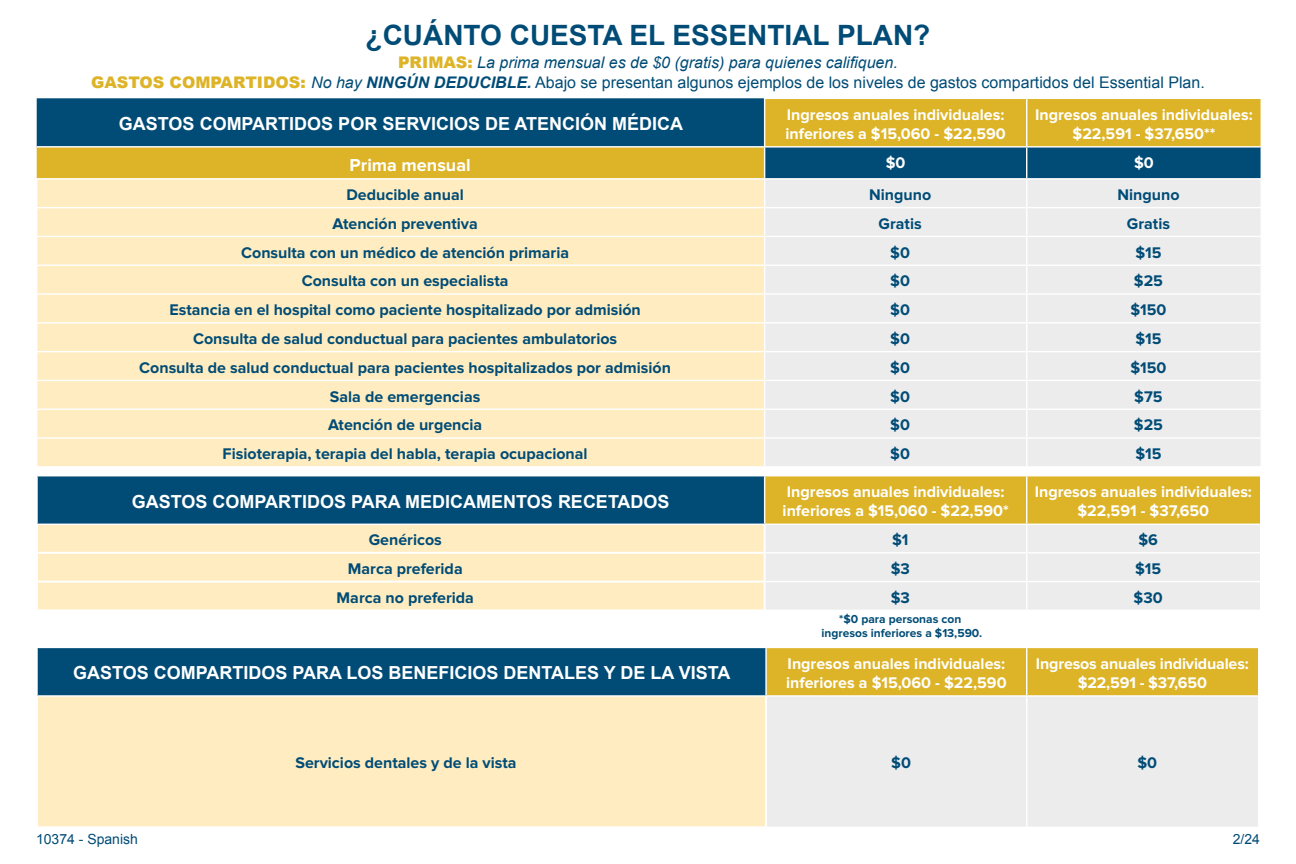
<style>
.page{position:relative;width:1296px;height:864px;background:#fff}
.page>*{position:absolute;margin:0;border:0;box-sizing:border-box;transform-origin:0 0}
.t1{font:700 28px "Arial";color:#004c76}
.t2{font:700 18px "Arial";color:#fff}
.t3{font:700 18px "Proxima Nova";color:#fff}
.t4{font:700 16px "Proxima Nova";color:#004c76}
.t5{font:700 16px/19.2px "Proxima Nova";color:#fff}
.t6{font:16px/19.2px "Arial";color:#004c76;text-align:center}
.t7{font:14px "Arial";color:#004c76}
.t8{font:700 12px/14.4px "Proxima Nova";color:#004c76;text-align:center}
.s1{font-weight:900;color:#ddb428}
.s2{font-style:italic}
.s3{font-weight:700;font-style:italic}
</style>
<div class="page">
<svg style="left:37px;top:98px;width:1224px;height:80px;background:#697d51"></svg>
<div style="left:37px;top:180px;width:727px;height:286px;background:#ffecc0"></div>
<div style="left:765px;top:180px;width:496px;height:286px;background:#ececed"></div>
<hr style="left:37px;top:146px;width:727px;height:2px;background:#fff">
<hr style="left:1026px;top:99px;width:1px;height:47px;background:#fff">
<svg style="left:1026px;top:180px;width:1px;height:286px"></svg>
<hr style="left:764px;top:98px;width:263px;height:1px;background:#fff">
<hr style="left:764px;top:99px;width:1px;height:47px;background:#fff">
<hr style="left:1027px;top:98px;width:235px;height:1px;background:#fff">
<hr style="left:764px;top:146px;width:263px;height:2px;background:#fff">
<hr style="left:764px;top:148px;width:1px;height:30px;background:#fff">
<hr style="left:1027px;top:146px;width:235px;height:2px;background:#fff">
<hr style="left:36px;top:322px;width:729px;height:2px;background:#fff">
<hr style="left:765px;top:322px;width:262px;height:2px;background:#fff">
<hr style="left:1027px;top:322px;width:235px;height:2px;background:#fff">
<hr style="left:36px;top:351px;width:729px;height:1px;background:#fff">
<hr style="left:765px;top:351px;width:262px;height:1px;background:#fff">
<hr style="left:1027px;top:351px;width:235px;height:1px;background:#fff">
<hr style="left:36px;top:380px;width:729px;height:1px;background:#fff">
<hr style="left:765px;top:380px;width:262px;height:1px;background:#fff">
<hr style="left:1027px;top:380px;width:235px;height:1px;background:#fff">
<hr style="left:36px;top:409px;width:729px;height:1px;background:#fff">
<hr style="left:765px;top:409px;width:262px;height:1px;background:#fff">
<hr style="left:1027px;top:409px;width:235px;height:1px;background:#fff">
<hr style="left:36px;top:437px;width:729px;height:2px;background:#fff">
<hr style="left:765px;top:437px;width:262px;height:2px;background:#fff">
<hr style="left:1027px;top:437px;width:235px;height:2px;background:#fff">
<hr style="left:36px;top:293px;width:729px;height:2px;background:#fff">
<hr style="left:765px;top:293px;width:262px;height:2px;background:#fff">
<hr style="left:1027px;top:293px;width:235px;height:2px;background:#fff">
<hr style="left:36px;top:265px;width:729px;height:1px;background:#fff">
<hr style="left:765px;top:265px;width:262px;height:1px;background:#fff">
<hr style="left:1027px;top:265px;width:235px;height:1px;background:#fff">
<hr style="left:36px;top:207px;width:729px;height:1px;background:#fff">
<hr style="left:765px;top:207px;width:262px;height:1px;background:#fff">
<hr style="left:1027px;top:207px;width:235px;height:1px;background:#fff">
<hr style="left:1026px;top:148px;width:1px;height:30px;background:#fff">
<hr style="left:36px;top:236px;width:729px;height:1px;background:#fff">
<hr style="left:765px;top:236px;width:262px;height:1px;background:#fff">
<hr style="left:1027px;top:236px;width:235px;height:1px;background:#fff">
<svg style="left:38px;top:476px;width:1222px;height:134px;background:#bdc1a6"></svg>
<hr style="left:764px;top:476px;width:1px;height:48px;background:#fff">
<hr style="left:766px;top:552px;width:261px;height:2px;background:#fff">
<hr style="left:1027px;top:552px;width:233px;height:2px;background:#fff">
<hr style="left:765px;top:524px;width:262px;height:1px;background:#fff">
<hr style="left:1027px;top:524px;width:233px;height:1px;background:#fff">
<hr style="left:764px;top:525px;width:2px;height:27px;background:#fff">
<hr style="left:36px;top:552px;width:730px;height:2px;background:#fff">
<hr style="left:764px;top:554px;width:2px;height:27px;background:#fff">
<hr style="left:36px;top:581px;width:730px;height:2px;background:#fff">
<hr style="left:766px;top:581px;width:261px;height:1px;background:#fff">
<hr style="left:764px;top:583px;width:2px;height:26px;background:#fff">
<hr style="left:1027px;top:581px;width:233px;height:1px;background:#fff">
<hr style="left:36px;top:609px;width:730px;height:2px;background:#fff">
<div style="left:37px;top:647px;width:729px;height:49px;background:#004c76"></div>
<div style="left:767px;top:648px;width:491px;height:47px;background:#ddb428"></div>
<div style="left:37px;top:696px;width:729px;height:131px;background:#ffecc0"></div>
<div style="left:767px;top:697px;width:491px;height:130px;background:#ececed"></div>
<hr style="left:36px;top:695px;width:730px;height:2px;background:#fff">
<hr style="left:1026px;top:648px;width:1px;height:47px;background:#fff">
<hr style="left:1026px;top:697px;width:1px;height:130px;background:#fff">
<hr style="left:765px;top:648px;width:2px;height:47px;background:#fff">
<hr style="left:36px;top:647px;width:730px;height:1px;background:#fff">
<hr style="left:36px;top:648px;width:2px;height:47px;background:#fff">
<hr style="left:36px;top:697px;width:2px;height:129px;background:#fff">
<hr style="left:36px;top:826px;width:731px;height:2px;background:#fff">
<hr style="left:765px;top:697px;width:2px;height:129px;background:#fff">
<h1 class="t1" style="left:366px;top:17px;width:566px">¿CUÁNTO CUESTA EL ESSENTIAL PLAN?</h1>
<p class="t6" style="left:91px;top:53px;width:1115px"><span class="s1">PRIMAS:</span> <span class="s2">La prima mensual es de $0 (gratis) para quienes califiquen.<br></span><span class="s1">GASTOS COMPARTIDOS:</span> <span class="s2">No hay</span> <span class="s3">NINGÚN DEDUCIBLE.</span> Abajo se presentan algunos ejemplos de los niveles de gastos compartidos del Essential Plan.</p>
<p class="t2" style="left:119px;top:112px;width:566px">GASTOS COMPARTIDOS POR SERVICIOS DE ATENCIÓN MÉDICA</p>
<p class="t5" style="left:785px;top:105px;width:222px">Ingresos anuales individuales: inferiores a $15,060 - $22,590</p>
<p class="t5" style="left:1035px;top:105px;width:219px;text-align:center">Ingresos anuales individuales: $22,591 - $37,650**</p>
<p class="t3" style="left:350px;top:154px;width:123px">Prima mensual</p>
<p class="t5" style="left:886px;top:154px;width:21px">$0</p>
<p class="t5" style="left:1134px;top:154px;width:21px">$0</p>
<p class="t4" style="left:347px;top:185px;width:119px">Deducible anual</p>
<p class="t4" style="left:869px;top:185px;width:64px">Ninguno</p>
<p class="t4" style="left:1117px;top:185px;width:64px">Ninguno</p>
<p class="t4" style="left:333px;top:214px;width:147px">Atención preventiva</p>
<p class="t4" style="left:879px;top:214px;width:45px">Gratis</p>
<p class="t4" style="left:1127px;top:214px;width:45px">Gratis</p>
<p class="t4" style="left:241px;top:243px;width:329px">Consulta con un médico de atención primaria</p>
<p class="t4" style="left:890px;top:243px;width:21px">$0</p>
<p class="t4" style="left:1135px;top:243px;width:28px">$15</p>
<p class="t4" style="left:302px;top:272px;width:208px">Consulta con un especialista</p>
<p class="t4" style="left:890px;top:272px;width:21px">$0</p>
<p class="t4" style="left:1134px;top:272px;width:31px">$25</p>
<p class="t4" style="left:169px;top:301px;width:473px">Estancia en el hospital como paciente hospitalizado por admisión</p>
<p class="t4" style="left:890px;top:301px;width:21px">$0</p>
<p class="t4" style="left:1130px;top:301px;width:38px">$150</p>
<p class="t4" style="left:193px;top:329px;width:426px">Consulta de salud conductual para pacientes ambulatorios</p>
<p class="t4" style="left:890px;top:329px;width:21px">$0</p>
<p class="t4" style="left:1135px;top:329px;width:28px">$15</p>
<p class="t4" style="left:139px;top:358px;width:533px">Consulta de salud conductual para pacientes hospitalizados por admisión</p>
<p class="t4" style="left:890px;top:358px;width:21px">$0</p>
<p class="t4" style="left:1130px;top:358px;width:38px">$150</p>
<p class="t4" style="left:330px;top:387px;width:152px">Sala de emergencias</p>
<p class="t4" style="left:890px;top:387px;width:21px">$0</p>
<p class="t4" style="left:1134px;top:387px;width:30px">$75</p>
<p class="t4" style="left:328px;top:416px;width:156px">Atención de urgencia</p>
<p class="t4" style="left:890px;top:416px;width:21px">$0</p>
<p class="t4" style="left:1134px;top:416px;width:31px">$25</p>
<p class="t4" style="left:223px;top:445px;width:367px">Fisioterapia, terapia del habla, terapia ocupacional</p>
<p class="t4" style="left:890px;top:445px;width:21px">$0</p>
<p class="t4" style="left:1135px;top:445px;width:28px">$15</p>
<p class="t2" style="left:132px;top:490px;width:539px">GASTOS COMPARTIDOS PARA MEDICAMENTOS RECETADOS</p>
<p class="t5" style="left:783px;top:483px;width:228px">Ingresos anuales individuales: inferiores a $15,060 - $22,590*</p>
<p class="t5" style="left:1035px;top:483px;width:219px;text-align:center">Ingresos anuales individuales: $22,591 - $37,650</p>
<p class="t4" style="left:369px;top:531px;width:75px">Genéricos</p>
<p class="t4" style="left:892px;top:531px;width:18px">$1</p>
<p class="t4" style="left:1138px;top:531px;width:21px">$6</p>
<p class="t4" style="left:348px;top:559px;width:116px">Marca preferida</p>
<p class="t4" style="left:891px;top:559px;width:21px">$3</p>
<p class="t4" style="left:1135px;top:559px;width:28px">$15</p>
<p class="t4" style="left:337px;top:588px;width:139px">Marca no preferida</p>
<p class="t4" style="left:891px;top:588px;width:21px">$3</p>
<p class="t4" style="left:1134px;top:588px;width:31px">$30</p>
<p class="t8" style="left:821px;top:612px;width:162px">*$0 para personas con ingresos inferiores a $13,590.</p>
<p class="t2" style="left:73px;top:661px;width:659px">GASTOS COMPARTIDOS PARA LOS BENEFICIOS DENTALES Y DE LA VISTA</p>
<p class="t5" style="left:786px;top:654px;width:222px">Ingresos anuales individuales: inferiores a $15,060 - $22,590</p>
<p class="t5" style="left:1036px;top:654px;width:214px;text-align:center">Ingresos anuales individuales: $22,591 - $37,650</p>
<p class="t4" style="left:296px;top:754px;width:223px">Servicios dentales y de la vista</p>
<p class="t4" style="left:891px;top:754px;width:21px">$0</p>
<p class="t4" style="left:1137px;top:754px;width:21px">$0</p>
<p class="t7" style="left:36px;top:830px;width:103px">10374 - Spanish</p>
<p class="t7" style="left:1233px;top:830px;width:29px">2/24</p>
</div>
